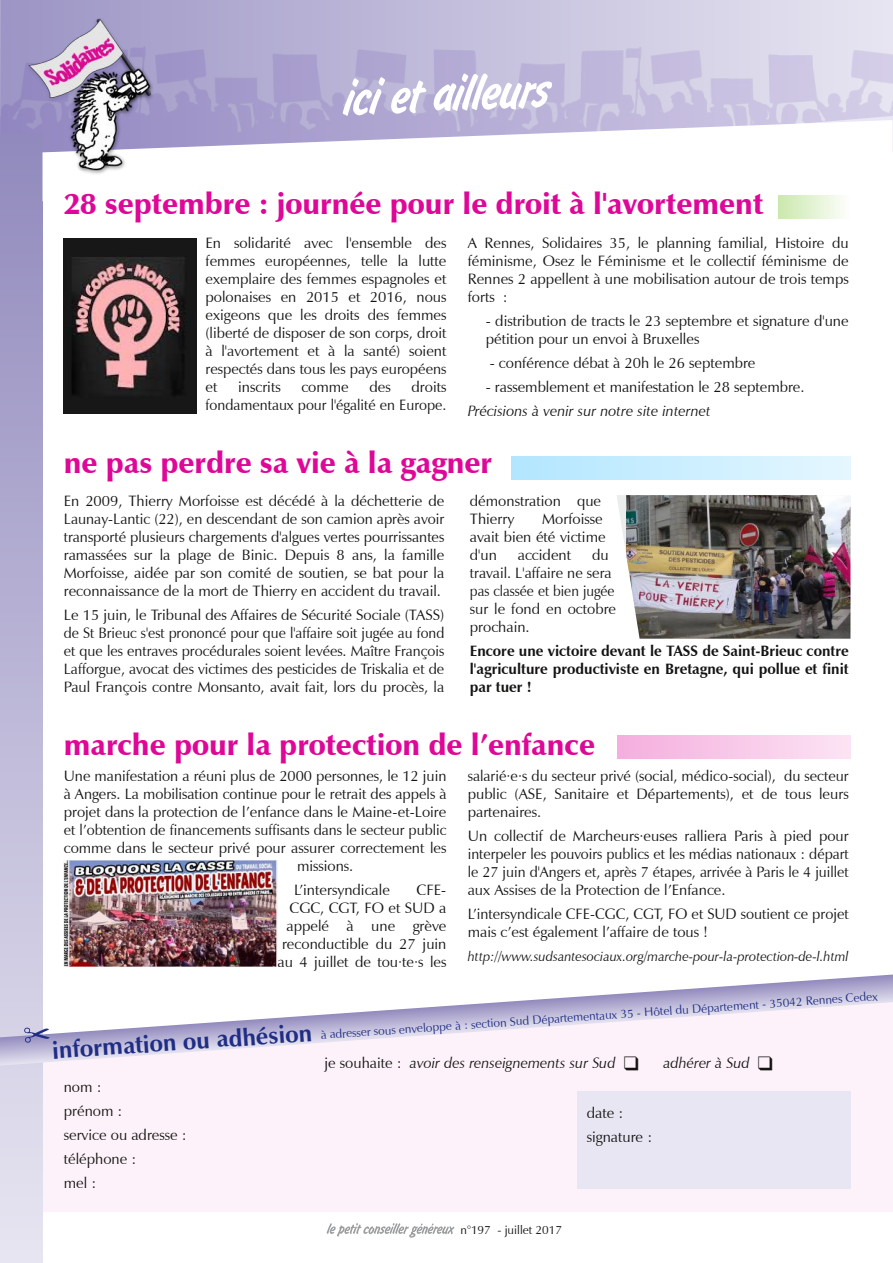
<style>
.page{position:relative;width:893px;height:1263px;background:#fff}
.page>*{position:absolute;margin:0;border:0;box-sizing:border-box;transform-origin:0 0}
.t1{font:900 30px "Zapf Humanist 601 BT";color:#de0797}
.t2{font:700 24px "Zapf Humanist 601 BT";color:#1f2d84}
.t3{font:15px/18px "Zapf Humanist 601 BT";color:#161413}
.t4{font:700 15px/18px "Zapf Humanist 601 BT";color:#161413;text-align:justify}
.t5{font:italic 15px "Zapf Humanist 601 BT";color:#161413}
.t6{font:italic 13.5px "Zapf Humanist 601 BT";color:#161413}
.t7{font:12px "Zapf Humanist 601 BT";color:#1f2d84}
.t8{font:12px "Zapf Humanist 601 BT";color:#161413}
.s1{font-style:normal}
</style>
<div class="page">
<svg style="left:0;top:0;width:893px;height:43px;background:#c4c0dd"></svg>
<img style="left:0;top:43px;width:893px;height:91px">
<div style="left:43px;top:1065px;width:850px;height:147px;background:#fdf2fa"></div>
<div style="left:0;top:134px;width:43px;height:1129px;background:linear-gradient(to bottom,#918abd,#e7e5f2)"></div>
<svg style="left:327px;top:1223px;width:127px;height:14px"></svg>
<svg style="left:0;top:974px;width:893px;height:91px"></svg>
<div style="left:577px;top:1091px;width:273px;height:97px;background:#e8e6f2"></div>
<svg style="left:24px;top:1026px;width:26px;height:17px"></svg>
<svg style="left:341px;top:77px;width:86px;height:39px"></svg>
<svg style="left:433px;top:73px;width:120px;height:39px"></svg>
<svg style="left:156px;top:120px;width:737px;height:76px"></svg>
<img style="left:26px;top:16px;width:130px;height:159px">
<div style="left:511px;top:456px;width:339px;height:23px;background:linear-gradient(to right,#b2e6ff,#e4f7ff)"></div>
<svg style="left:617px;top:495px;width:9px;height:56px"></svg>
<img style="left:626px;top:495px;width:224px;height:144px">
<img style="left:64px;top:860px;width:212px;height:106px">
<div style="left:778px;top:196px;width:72px;height:23px;background:linear-gradient(to right,#cbe8ad,#fdfefc)"></div>
<div style="left:617px;top:736px;width:233px;height:23px;background:linear-gradient(to right,#f5aede,#fce3f4)"></div>
<img style="left:64px;top:238px;width:132px;height:176px">
<h1 class="t1" style="left:64px;top:185px;width:701px">28 septembre : journée pour le droit à l'avortement</h1>
<p class="t3" style="left:206px;top:234px;width:242px;text-align:justify">En solidarité avec l'ensemble des femmes européennes, telle la lutte exemplaire des femmes espagnoles et polonaises en 2015 et 2016, nous exigeons que les droits des femmes (liberté de disposer de son corps, droit à l'avortement et à la santé) soient respectés dans tous les pays européens et</p>
<p class="t3" style="left:206px;top:378px;width:242px;text-align:right">droits<br>fondamentaux pour l'égalité en Europe.</p>
<p class="t3" style="left:238px;top:378px;width:44px">inscrits</p>
<p class="t3" style="left:301px;top:378px;width:49px">comme</p>
<p class="t3" style="left:370px;top:378px;width:23px">des</p>
<p class="t3" style="left:468px;top:234px;width:382px;text-align:justify">A Rennes, Solidaires 35, le planning familial, Histoire du féminisme, Osez le Féminisme et le collectif féminisme de Rennes 2 appellent à une mobilisation autour de trois temps forts :</p>
<p class="t3" style="left:486px;top:312px;width:364px">- distribution de tracts le 23 septembre et signature d'une pétition pour un envoi à Bruxelles</p>
<p class="t3" style="left:490px;top:354px;width:267px">- conférence débat à 20h le 26 septembre</p>
<p class="t3" style="left:486px;top:378px;width:320px">- rassemblement et manifestation le 28 septembre.</p>
<p class="t5" style="left:468px;top:402px;width:244px">Précisions à venir sur notre site internet</p>
<h1 class="t1" style="left:64px;top:444px;width:430px">ne pas perdre sa vie à la gagner</h1>
<p class="t3" style="left:64px;top:492px;width:382px;text-align:justify">En 2009, Thierry Morfoisse est décédé à la déchetterie de Launay-Lantic (22), en descendant de son camion après avoir transporté plusieurs chargements d'algues vertes pourrissantes ramassées sur la plage de Binic. Depuis 8 ans, la famille Morfoisse, aidée par son comité de soutien, se bat pour la reconnaissance de la mort de Thierry en accident du travail.</p>
<p class="t3" style="left:64px;top:606px;width:382px;text-align:justify">Le 15 juin, le Tribunal des Affaires de Sécurité Sociale (TASS) de St Brieuc s'est prononcé pour que l'affaire soit jugée au fond et que les entraves procédurales soient levées. Maître François Lafforgue, avocat des victimes des pesticides de Triskalia et de Paul François contre Monsanto, avait fait, lors du procès, la</p>
<p class="t3" style="left:470px;top:492px;width:133px">démonstration que<br>Thierry</p>
<p class="t3" style="left:470px;top:510px;width:137px;text-indent:72px">Morfoisse avait bien été victime d'un</p>
<p class="t3" style="left:470px;top:546px;width:148px;text-indent:122px">du travail. L'affaire ne sera pas classée et bien jugée sur le fond en octobre prochain.</p>
<p class="t4" style="left:470px;top:642px;width:380px">Encore une victoire devant le TASS de Saint-Brieuc contre l'agriculture productiviste en Bretagne, qui pollue et finit par tuer !</p>
<p class="t3" style="left:518px;top:546px;width:55px">accident</p>
<h1 class="t1" style="left:64px;top:726px;width:533px">marche pour la protection de l’enfance</h1>
<p class="t3" style="left:64px;top:767px;width:384px">Une manifestation a réuni plus de 2000 personnes, le 12 juin</p>
<p class="t3" style="left:64px;top:785px;width:384px">à Angers. La mobilisation continue pour le retrait des appels à</p>
<p class="t3" style="left:64px;top:803px;width:384px">projet dans la protection de l’enfance dans le Maine-et-Loire</p>
<p class="t3" style="left:64px;top:821px;width:384px">et l’obtention de financements suffisants dans le secteur public</p>
<p class="t3" style="left:64px;top:839px;width:384px">comme dans le secteur privé pour assurer correctement les</p>
<p class="t3" style="left:297px;top:857px;width:58px">missions.</p>
<p class="t3" style="left:294px;top:881px;width:97px">L’intersyndicale</p>
<p class="t3" style="left:278px;top:881px;width:170px;text-align:right">CFE-<br>CGC, CGT, FO et SUD a appelé à une grève reconductible du 27 juin au 4 juillet de tou·te·s les</p>
<p class="t3" style="left:468px;top:767px;width:382px;text-align:justify">salarié·e·s du secteur privé (social, médico-social), du secteur public (ASE, Sanitaire et Départements), et de tous leurs partenaires.</p>
<p class="t3" style="left:468px;top:827px;width:382px;text-align:justify">Un collectif de Marcheurs·euses ralliera Paris à pied pour interpeler les pouvoirs publics et les médias nationaux : départ le 27 juin d'Angers et, après 7 étapes, arrivée à Paris le 4 juillet aux Assises de la Protection de l’Enfance.</p>
<p class="t3" style="left:468px;top:905px;width:382px">L’intersyndicale CFE-CGC, CGT, FO et SUD soutient ce projet mais c’est également l’affaire de tous !</p>
<p class="t6" style="left:468px;top:948px;width:382px">http://www.sudsantesociaux.org/marche-pour-la-protection-de-l.html</p>
<h2 class="t2" style="left:51px;top:1036px;width:262px;rotate:-4deg">information ou adhésion</h2>
<p class="t3" style="left:64px;top:1074px;width:124px;line-height:24px">nom :<br>prénom :<br>service ou adresse : téléphone :<br>mel :</p>
<p class="t7" style="left:320px;top:1027px;width:560px;rotate:-4deg">à adresser sous enveloppe à : section Sud Départementaux 35 - Hôtel du Département - 35042 Rennes Cedex</p>
<p class="t5" style="left:324px;top:1053px;width:316px"><span class="s1">je souhaite :</span> avoir des renseignements sur Sud ❑</p>
<p class="t5" style="left:663px;top:1053px;width:111px">adhérer à Sud ❑</p>
<p class="t3" style="left:587px;top:1101px;width:67px;line-height:24px">date : signature :</p>
<p class="t8" style="left:461px;top:1222px;width:103px">n°197 - juillet 2017</p>
</div>
